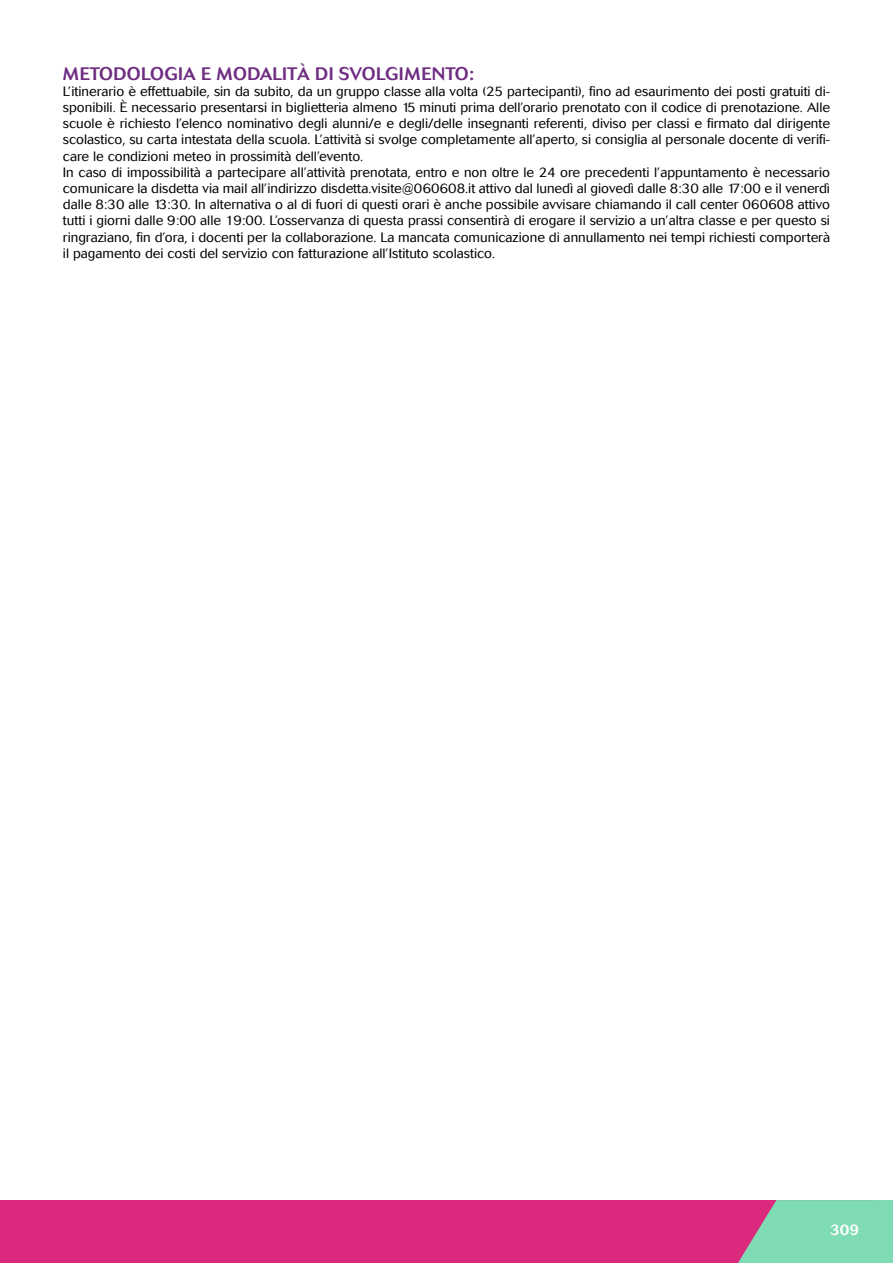
<style>
.page{position:relative;width:893px;height:1263px;background:#fff}
.page>*{position:absolute;margin:0;border:0;box-sizing:border-box;transform-origin:0 0}
.t1{font:500 18px "Cosmos";letter-spacing:.01em;color:#6f2d82}
.t2{font:500 15px "Cosmos";color:#fff}
.t3{font:300 13.5px/16.2px "Cosmos";color:#000}
</style>
<div class="page">
<div style="left:0;top:1200px;width:893px;height:63px;background:#db297d"></div>
<svg style="left:738px;top:1200px;width:139px;height:63px"></svg>
<div style="left:877px;top:1200px;width:16px;height:63px;background:#7edbb3"></div>
<h1 class="t1" style="left:63px;top:63px;width:412px">METODOLOGIA E MODALITÀ DI SVOLGIMENTO:</h1>
<p class="t3" style="left:63px;top:83px;width:769px">L’itinerario è effettuabile, sin da subito, da un gruppo classe alla volta (25 partecipanti), fino ad esaurimento dei posti gratuiti di&shy;sponibili. È necessario presentarsi in biglietteria almeno 15 minuti prima dell’orario prenotato con il codice di prenotazione. Alle scuole è richiesto l’elenco nominativo degli alunni/e e degli/delle insegnanti referenti, diviso per classi e firmato dal dirigente scolastico, su carta intestata della scuola. L’attività si svolge completamente all’aperto, si consiglia al personale docente di verifi&shy;care le condizioni meteo in prossimità dell’evento.<br>In caso di impossibilità a partecipare all’attività prenotata, entro e non oltre le 24 ore precedenti l’appuntamento è necessario comunicare la disdetta via mail all’indirizzo disdetta.visite@060608.it attivo dal lunedì al giovedì dalle 8:30 alle 17:00 e il venerdì dalle 8:30 alle 13:30. In alternativa o al di fuori di questi orari è anche possibile avvisare chiamando il call center 060608 attivo tutti i giorni dalle 9:00 alle 19:00. L’osservanza di questa prassi consentirà di erogare il servizio a un’altra classe e per questo si ringraziano, fin d’ora, i docenti per la collaborazione. La mancata comunicazione di annullamento nei tempi richiesti comporterà il pagamento dei costi del servizio con fatturazione all’Istituto scolastico.</p>
<p class="t2" style="left:830px;top:1221px;width:31px">309</p>
</div>
